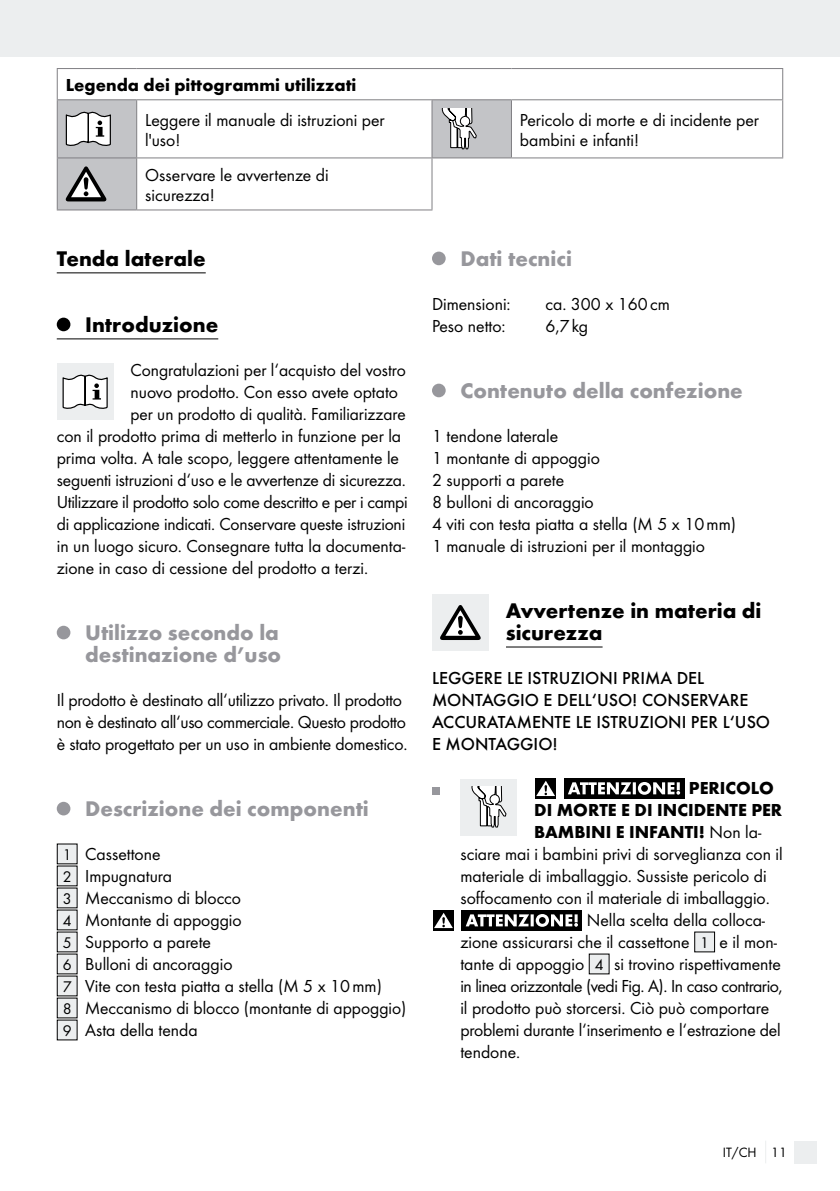
<style>
.page{position:relative;width:840px;height:1191px;background:#fff}
.page>*{position:absolute;margin:0;border:0;box-sizing:border-box;transform-origin:0 0}
.t1{font:700 22px/22px "Futura";color:#97979c}
.t2{font:700 22px/22px "Futura";color:#000}
.t3{font:18px/22px "Futura Boo";color:#000}
.t4{font:500 18px/22px "Futura";color:#000}
.t5{font:700 18px/22px "Futura";color:#000}
.t6{font:18px "Futura Boo";letter-spacing:-.02em;color:#000}
.t7{font:18px "Futura Boo";letter-spacing:-.025em;color:#000}
.t8{font:14px "Futura Boo";color:#000}
.s1{font-size:16px}
.s2{font-family:"Futura Boo";font-weight:400}
</style>
<div class="page">
<div style="left:0;top:0;width:839px;height:57px;background:#eceeef"></div>
<div style="left:794px;top:1140px;width:22px;height:23px;background:#eceeef"></div>
<svg style="left:58px;top:100px;width:453px;height:110px"></svg>
<hr style="left:57px;top:69px;width:1px;height:30px;background:#807f83">
<hr style="left:57px;top:68px;width:80px;height:1px;background:#807f83">
<hr style="left:137px;top:68px;width:295px;height:1px;background:#807f83">
<hr style="left:432px;top:68px;width:79px;height:1px;background:#807f83">
<hr style="left:511px;top:68px;width:271px;height:1px;background:#807f83">
<hr style="left:781px;top:69px;width:1px;height:30px;background:#807f83">
<hr style="left:57px;top:100px;width:1px;height:57px;background:#807f83">
<hr style="left:57px;top:99px;width:80px;height:1px;background:#807f83">
<hr style="left:136px;top:100px;width:1px;height:57px;background:#807f83">
<hr style="left:137px;top:99px;width:295px;height:1px;background:#807f83">
<hr style="left:431px;top:100px;width:1px;height:57px;background:#807f83">
<hr style="left:57px;top:157px;width:80px;height:1px;background:#807f83">
<hr style="left:136px;top:158px;width:1px;height:51px;background:#807f83">
<hr style="left:137px;top:157px;width:295px;height:1px;background:#807f83">
<hr style="left:431px;top:158px;width:1px;height:51px;background:#807f83">
<hr style="left:57px;top:158px;width:1px;height:51px;background:#807f83">
<hr style="left:432px;top:99px;width:79px;height:1px;background:#807f83">
<hr style="left:432px;top:157px;width:79px;height:1px;background:#807f83">
<hr style="left:511px;top:157px;width:271px;height:1px;background:#807f83">
<hr style="left:57px;top:209px;width:80px;height:1px;background:#807f83">
<hr style="left:510px;top:100px;width:1px;height:57px;background:#807f83">
<hr style="left:511px;top:99px;width:271px;height:1px;background:#807f83">
<hr style="left:137px;top:209px;width:295px;height:1px;background:#807f83">
<hr style="left:781px;top:100px;width:1px;height:57px;background:#807f83">
<svg style="left:65px;top:109px;width:46px;height:39px"></svg>
<svg style="left:440px;top:108px;width:36px;height:41px"></svg>
<svg style="left:66px;top:166px;width:40px;height:35px"></svg>
<hr style="left:57px;top:272px;width:149px;height:1px;background:#000">
<hr style="left:57px;top:338px;width:161px;height:1px;background:#000">
<div style="left:57px;top:318px;width:13px;height:13px;background:#000;border-radius:50%"></div>
<div style="left:57px;top:363px;width:56px;height:57px;background:#eceeef"></div>
<svg style="left:62px;top:374px;width:46px;height:35px;background:#cbcbcc"></svg>
<div style="left:57px;top:626px;width:13px;height:13px;background:#97979c;border-radius:50%"></div>
<div style="left:57px;top:802px;width:13px;height:13px;background:#97979c;border-radius:50%"></div>
<div style="left:57px;top:844px;width:20px;height:20px;background:#eceeef"></div>
<div style="left:57px;top:866px;width:20px;height:20px;background:#eceeef"></div>
<div style="left:57px;top:888px;width:20px;height:20px;background:#eceeef"></div>
<div style="left:57px;top:910px;width:20px;height:20px;background:#eceeef"></div>
<div style="left:57px;top:932px;width:20px;height:20px;background:#eceeef"></div>
<div style="left:57px;top:954px;width:20px;height:20px;background:#eceeef"></div>
<div style="left:57px;top:976px;width:20px;height:20px;background:#eceeef"></div>
<div style="left:57px;top:998px;width:20px;height:20px;background:#eceeef"></div>
<div style="left:57px;top:1020px;width:20px;height:20px;background:#eceeef"></div>
<hr style="left:505px;top:646px;width:97px;height:1px;background:#000">
<div style="left:432px;top:252px;width:13px;height:13px;background:#97979c;border-radius:50%"></div>
<div style="left:432px;top:384px;width:13px;height:13px;background:#97979c;border-radius:50%"></div>
<div style="left:432px;top:594px;width:56px;height:57px;background:#eceeef"></div>
<svg style="left:440px;top:605px;width:40px;height:35px"></svg>
<div style="left:432px;top:786px;width:7px;height:8px;background:#97979c"></div>
<div style="left:460px;top:778px;width:57px;height:57px;background:#eceeef"></div>
<svg style="left:471px;top:786px;width:35px;height:41px"></svg>
<div style="left:535px;top:778px;width:20px;height:20px;background:#000"></div>
<svg style="left:536px;top:780px;width:18px;height:16px"></svg>
<div style="left:563px;top:778px;width:121px;height:20px;background:#000"></div>
<svg style="left:568px;top:782px;width:111px;height:12px"></svg>
<div style="left:433px;top:910px;width:20px;height:20px;background:linear-gradient(to right,#090909,#090909)"></div>
<svg style="left:434px;top:913px;width:18px;height:15px"></svg>
<div style="left:461px;top:910px;width:121px;height:20px;background:#000"></div>
<svg style="left:466px;top:914px;width:111px;height:12px"></svg>
<div style="left:694px;top:932px;width:20px;height:20px;background:#eceeef"></div>
<div style="left:589px;top:954px;width:19px;height:20px;background:#eceeef"></div>
<p class="t5" style="left:66px;top:74px;width:292px">Legenda dei pittogrammi utilizzati</p>
<p class="t3" style="left:145px;top:109px;width:241px;line-height:20px">Leggere il manuale di istruzioni per l'uso!</p>
<p class="t3" style="left:519px;top:109px;width:240px;line-height:20px">Pericolo di morte e di incidente per bambini e infanti!</p>
<p class="t3" style="left:145px;top:165px;width:185px;line-height:20px">Osservare le avvertenze di sicurezza!</p>
<p class="t2" style="left:57px;top:247px;width:150px">Tenda laterale</p>
<p class="t2" style="left:85px;top:313px;width:135px">Introduzione</p>
<p class="t3" style="left:130px;top:359px;width:276px">Congratulazioni per l‘acquisto del vostro</p>
<p class="t3" style="left:130px;top:381px;width:269px">nuovo prodotto. Con esso avete optato</p>
<p class="t3" style="left:130px;top:403px;width:276px">per un prodotto di qualità. Familiarizzare</p>
<p class="t3" style="left:57px;top:425px;width:346px">con il prodotto prima di metterlo in funzione per la</p>
<p class="t3" style="left:57px;top:447px;width:343px">prima volta. A tale scopo, leggere attentamente le</p>
<p class="t3" style="left:57px;top:469px;width:350px">seguenti istruzioni d‘uso e le avvertenze di sicurezza.</p>
<p class="t6" style="left:57px;top:491px;width:352px">Utilizzare il prodotto solo come descritto e per i campi</p>
<p class="t3" style="left:57px;top:513px;width:350px">di applicazione indicati. Conservare queste istruzioni</p>
<p class="t3" style="left:57px;top:535px;width:350px">in un luogo sicuro. Consegnare tutta la documenta-</p>
<p class="t3" style="left:57px;top:557px;width:313px">zione in caso di cessione del prodotto a terzi.</p>
<p class="t1" style="left:85px;top:621px;width:197px">Utilizzo secondo la destinazione d’uso</p>
<p class="t3" style="left:57px;top:689px;width:352px">Il prodotto è destinato all‘utilizzo privato. Il prodotto non è destinato all‘uso commerciale. Questo prodotto è stato progettato per un uso in ambiente domestico.</p>
<p class="t1" style="left:85px;top:797px;width:285px">Descrizione dei componenti</p>
<p class="t3" style="left:63px;top:843px;width:345px"><span class="s1">1</span> Cassettone<br><span class="s1">2</span> Impugnatura<br><span class="s1">3</span> Meccanismo di blocco<br><span class="s1">4</span> Montante di appoggio<br><span class="s1">5</span> Supporto a parete<br><span class="s1">6</span> Bulloni di ancoraggio<br><span class="s1">7</span> Vite con testa piatta a stella (M 5 x 10mm)<br><span class="s1">8</span> Meccanismo di blocco (montante di appoggio)<br><span class="s1">9</span> Asta della tenda</p>
<p class="t1" style="left:460px;top:247px;width:113px">Dati tecnici</p>
<p class="t3" style="left:432px;top:293px;width:80px">Dimensioni:</p>
<p class="t3" style="left:545px;top:293px;width:126px">ca. 300 x 160cm</p>
<p class="t3" style="left:432px;top:315px;width:75px">Peso netto:</p>
<p class="t3" style="left:545px;top:315px;width:44px">6,7kg</p>
<p class="t1" style="left:460px;top:379px;width:284px">Contenuto della confezione</p>
<p class="t3" style="left:432px;top:425px;width:305px">1 tendone laterale<br>1 montante di appoggio<br>2 supporti a parete<br>8 bulloni di ancoraggio<br>4 viti con testa piatta a stella (M 5 x 10mm)<br>1 manuale di istruzioni per il montaggio</p>
<p class="t2" style="left:505px;top:599px;width:257px">Avvertenze in materia di sicurezza</p>
<p class="t4" style="left:432px;top:667px;width:339px">LEGGERE LE ISTRUZIONI PRIMA DEL<br>MONTAGGIO E DELL‘USO! CONSERVARE<br>ACCURATAMENTE LE ISTRUZIONI PER L‘USO<br>E MONTAGGIO!</p>
<p class="t5" style="left:534px;top:777px;width:249px;text-indent:155px">PERICOLO<br>DI MORTE E DI INCIDENTE PER<br>BAMBINI E INFANTI! <span class="s2">Non la-</span></p>
<p class="t3" style="left:460px;top:843px;width:323px">sciare mai i bambini privi di sorveglianza con il</p>
<p class="t3" style="left:460px;top:865px;width:307px">materiale di imballaggio. Sussiste pericolo di</p>
<p class="t3" style="left:460px;top:887px;width:311px">soffocamento con il materiale di imballaggio.</p>
<p class="t3" style="left:586px;top:909px;width:180px">Nella scelta della colloca-</p>
<p class="t3" style="left:460px;top:931px;width:318px">zione assicurarsi che il cassettone <span class="s1">1</span> e il mon-</p>
<p class="t3" style="left:460px;top:953px;width:322px">tante di appoggio <span class="s1">4</span> si trovino rispettivamente</p>
<p class="t7" style="left:460px;top:975px;width:323px">in linea orizzontale (vedi Fig. A). In caso contrario,</p>
<p class="t3" style="left:460px;top:997px;width:310px">il prodotto può storcersi. Ciò può comportare</p>
<p class="t3" style="left:460px;top:1019px;width:322px">problemi durante l‘inserimento e l‘estrazione del</p>
<p class="t3" style="left:460px;top:1041px;width:61px">tendone.</p>
<p class="t8" style="left:722px;top:1144px;width:65px">IT/CH 11</p>
</div>
